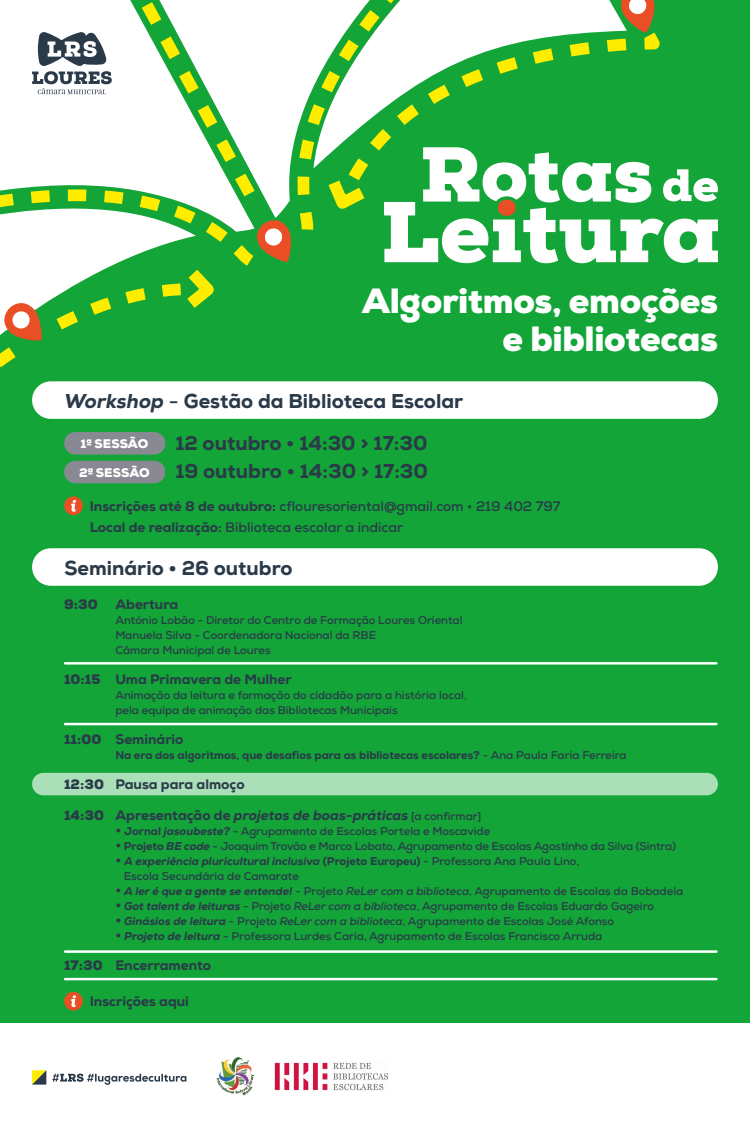
<style>
.page{position:relative;width:750px;height:1125px;background:#fff}
.page>*{position:absolute;margin:0;border:0;box-sizing:border-box;transform-origin:0 0}
.t1{font:900 35px/37.5px "Nexa";letter-spacing:-.01em;color:#fff;text-align:right}
.t2{font:800 20px "Nexa";color:#2a3a49}
.t3{font:700 13.75px/21.2px "Nexa";color:#2a3a49}
.t4{font:800 13.75px "Nexa";color:#2a3a49}
.t5{font:italic 800 13.75px "Nexa";color:#2a3a49}
.t6{font:900 13.75px "Nexa";color:#2a3a49}
.t7{font:900 12.5px "Nexa";color:#fff}
.t8{font:700 11.25px/15px "Nexa";color:#2a3a49}
.t9{font:800 11.25px "Nexa";color:#2a3a49}
.s1{font-style:italic}
.s2{font-weight:700}
.s3{font-weight:800}
.s4{font-weight:900}
.s5{font-weight:900;font-style:normal}
.s6{font-style:normal}
.s7{font-weight:700;font-style:normal;font-size:11.25px}
.s8{font-weight:800;font-size:14.38px}
.s9{font-weight:800;font-style:italic}
</style>
<div class="page">
<div style="left:0;top:0;width:750px;height:1023px;background:#13a538"></div>
<div style="left:32px;top:773px;width:686px;height:22px;background:#abdfb8;border-radius:11px"></div>
<svg style="left:0;top:0;width:660px;height:388px"></svg>
<svg style="left:253px;top:217px;width:41px;height:46px"></svg>
<svg style="left:618px;top:0;width:39px;height:33px"></svg>
<svg style="left:0;top:299px;width:43px;height:43px"></svg>
<svg style="left:32px;top:32px;width:80px;height:62px;background:#a4abb2"></svg>
<img style="left:217px;top:1057px;width:38px;height:38px">
<img style="left:274px;top:1062px;width:114px;height:29px">
<svg style="left:32px;top:1070px;width:14px;height:15px"></svg>
<svg style="left:52px;top:1074px;width:134px;height:11px"></svg>
<svg style="left:384px;top:147px;width:334px;height:116px"></svg>
<div style="left:498px;top:200px;width:18px;height:16px;background:#e94e24;border-radius:50%"></div>
<svg style="left:64px;top:992px;width:19px;height:19px"></svg>
<div style="left:64px;top:432px;width:101px;height:23px;background:#888993;border-radius:11px"></div>
<div style="left:64px;top:461px;width:101px;height:22px;background:#888993;border-radius:11px"></div>
<svg style="left:64px;top:496px;width:19px;height:19px"></svg>
<hr style="left:65px;top:662px;width:651px;height:3px;background:#fff">
<hr style="left:65px;top:723px;width:651px;height:2px;background:#fff">
<hr style="left:65px;top:950px;width:651px;height:3px;background:#fff">
<hr style="left:65px;top:978px;width:651px;height:2px;background:#fff">
<div style="left:32px;top:381px;width:686px;height:38px;background:#fff;border-radius:19px"></div>
<div style="left:32px;top:548px;width:686px;height:38px;background:#fff;border-radius:19px"></div>
<h1 class="t1" style="left:362px;top:283px;width:357px">Algoritmos, emoções e bibliotecas</h1>
<h2 class="t2" style="left:65px;top:388px;width:400px"><span class="s1">Workshop</span> <span class="s2">-</span> Gestão da Biblioteca Escolar</h2>
<p class="t7" style="left:81px;top:436px;width:69px">1ª SESSÃO</p>
<h2 class="t2" style="left:175px;top:430px;width:254px">12 outubro • 14:30 &gt; 17:30</h2>
<p class="t7" style="left:79px;top:464px;width:72px">2ª SESSÃO</p>
<h2 class="t2" style="left:175px;top:459px;width:254px">19 outubro • 14:30 &gt; 17:30</h2>
<p class="t3" style="left:90px;top:495px;width:472px"><span class="s3">Inscrições até 8 de outubro:</span> cflouresoriental@gmail.com • 219 402 797<br><span class="s3">Local de realização:</span> Biblioteca escolar a indicar</p>
<h2 class="t2" style="left:65px;top:555px;width:230px">Seminário • 26 outubro</h2>
<p class="t6" style="left:64px;top:595px;width:35px">9:30</p>
<p class="t4" style="left:115px;top:595px;width:64px">Abertura</p>
<p class="t8" style="left:115px;top:612px;width:349px">António Lobão - Diretor do Centro de Formação Loures Oriental<br>Manuela Silva - Coordenadora Nacional da RBE<br>Câmara Municipal de Loures</p>
<p class="t4" style="left:64px;top:670px;width:229px"><span class="s4">10:15</span> Uma Primavera de Mulher</p>
<p class="t8" style="left:115px;top:687px;width:353px">Animação da leitura e formação do cidadão para a história local, pela equipa de animação das Bibliotecas Municipais</p>
<p class="t4" style="left:64px;top:730px;width:121px"><span class="s4">11:00</span> Seminário</p>
<p class="t9" style="left:115px;top:748px;width:513px">Na era dos algoritmos, que desafios para as bibliotecas escolares? <span class="s2">- Ana Paula Faria Ferreira</span></p>
<p class="t4" style="left:64px;top:775px;width:182px"><span class="s4">12:30</span> Pausa para almoço</p>
<p class="t5" style="left:64px;top:806px;width:419px"><span class="s5">14:30</span> <span class="s6">Apresentação de</span> projetos de boas-práticas <span class="s7">[a confirmar]</span></p>
<p class="t8" style="left:115px;top:824px;width:376px"><span class="s8">•</span> <span class="s3">Jornal</span> <span class="s9">jasoubeste?</span> - Agrupamento de Escolas Portela e Moscavide</p>
<p class="t8" style="left:115px;top:839px;width:562px"><span class="s8">•</span> <span class="s3">Projeto</span> <span class="s9">BE code</span> - Joaquim Trovão e Marco Lobato, Agrupamento de Escolas Agostinho da Silva (Sintra)</p>
<p class="t8" style="left:124px;top:854px;width:457px;text-indent:-8px"><span class="s8">•</span> <span class="s9">A experiência pluricultural inclusiva</span> <span class="s3">(Projeto Europeu)</span> - Professora Ana Paula Lino,<br>Escola Secundária de Camarate</p>
<p class="t8" style="left:115px;top:884px;width:569px"><span class="s8">•</span> <span class="s9">A ler é que a gente se entende!</span> - Projeto <span class="s1">ReLer com a biblioteca</span>, Agrupamento de Escolas da Bobadela</p>
<p class="t8" style="left:115px;top:899px;width:540px"><span class="s8">•</span> <span class="s9">Got talent de leituras</span> - Projeto <span class="s1">ReLer com a biblioteca</span>, Agrupamento de Escolas Eduardo Gageiro</p>
<p class="t8" style="left:115px;top:914px;width:500px"><span class="s8">•</span> <span class="s9">Ginásios de leitura</span> - Projeto <span class="s1">ReLer com a biblioteca</span>, Agrupamento de Escolas José Afonso</p>
<p class="t8" style="left:115px;top:929px;width:489px"><span class="s8">•</span> <span class="s9">Projeto de leitura</span> - Professora Lurdes Caria, Agrupamento de Escolas Francisco Arruda</p>
<p class="t4" style="left:64px;top:956px;width:149px"><span class="s4">17:30</span> Encerramento</p>
<p class="t4" style="left:90px;top:993px;width:101px">Inscrições aqui</p>
</div>
